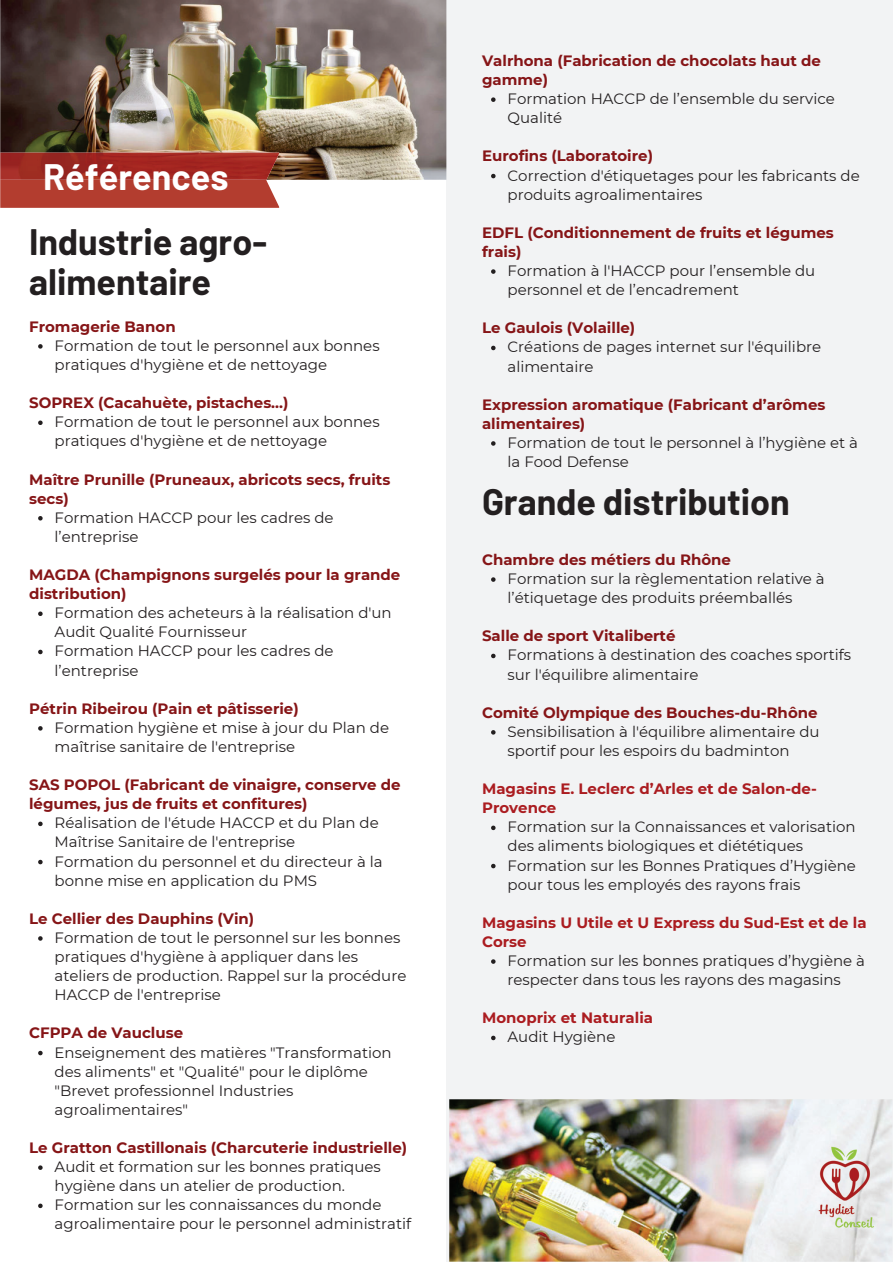
<style>
.page{position:relative;width:893px;height:1263px;background:#fff}
.page>*{position:absolute;margin:0;border:0;box-sizing:border-box;transform-origin:0 0}
.t1{font:700 36px/39.3px "Barlow";color:#231f20}
.t2{font:700 36px "Barlow";color:#fff}
.t3{font:15px/19px "Montserrat";color:#231f20}
.t4{font:700 15px/19px "Montserrat";color:#861517}
.t5{font:700 15px/19px "Montserrat";color:#ab1c20}
</style>
<div class="page">
<div style="left:446px;top:0;width:446px;height:1262px;background:#f2f3f4"></div>
<img style="left:0;top:0;width:446px;height:180px">
<div style="left:0;top:180px;width:279px;height:28px;background:#b33d2f"></div>
<img style="left:0;top:153px;width:279px;height:27px">
<svg style="left:38px;top:344px;width:5px;height:5px"></svg>
<svg style="left:38px;top:421px;width:5px;height:4px"></svg>
<svg style="left:38px;top:516px;width:5px;height:5px"></svg>
<svg style="left:38px;top:612px;width:5px;height:4px"></svg>
<svg style="left:38px;top:650px;width:5px;height:4px"></svg>
<svg style="left:38px;top:726px;width:5px;height:5px"></svg>
<svg style="left:38px;top:822px;width:5px;height:4px"></svg>
<svg style="left:38px;top:860px;width:5px;height:4px"></svg>
<svg style="left:38px;top:936px;width:5px;height:5px"></svg>
<svg style="left:38px;top:1051px;width:5px;height:4px"></svg>
<svg style="left:38px;top:1165px;width:5px;height:5px"></svg>
<svg style="left:38px;top:1204px;width:5px;height:4px"></svg>
<svg style="left:491px;top:97px;width:4px;height:5px"></svg>
<svg style="left:491px;top:174px;width:4px;height:4px"></svg>
<svg style="left:491px;top:269px;width:4px;height:5px"></svg>
<svg style="left:491px;top:346px;width:4px;height:4px"></svg>
<svg style="left:491px;top:441px;width:4px;height:5px"></svg>
<svg style="left:491px;top:577px;width:4px;height:5px"></svg>
<svg style="left:491px;top:654px;width:4px;height:4px"></svg>
<svg style="left:491px;top:730px;width:4px;height:5px"></svg>
<svg style="left:491px;top:826px;width:4px;height:4px"></svg>
<svg style="left:491px;top:864px;width:4px;height:4px"></svg>
<svg style="left:491px;top:959px;width:4px;height:5px"></svg>
<svg style="left:491px;top:1036px;width:4px;height:4px"></svg>
<img style="left:449px;top:1099px;width:443px;height:163px">
<img style="left:815px;top:1141px;width:62px;height:97px">
<h1 class="t2" style="left:43px;top:154px;width:187px">Références</h1>
<h1 class="t1" style="left:29px;top:221px;width:239px">Industrie agro&shy;alimentaire</h1>
<p class="t4" style="left:29px;top:317px;width:148px">Fromagerie Banon</p>
<p class="t3" style="left:55px;top:336px;width:327px">Formation de tout le personnel aux bonnes pratiques d'hygiène et de nettoyage</p>
<p class="t4" style="left:29px;top:393px;width:261px">SOPREX (Cacahuète, pistaches…)</p>
<p class="t3" style="left:55px;top:412px;width:327px">Formation de tout le personnel aux bonnes pratiques d'hygiène et de nettoyage</p>
<p class="t4" style="left:29px;top:470px;width:363px">Maître Prunille (Pruneaux, abricots secs, fruits secs)</p>
<p class="t3" style="left:55px;top:508px;width:281px">Formation HACCP pour les cadres de l’entreprise</p>
<p class="t4" style="left:29px;top:565px;width:373px">MAGDA (Champignons surgelés pour la grande distribution)</p>
<p class="t3" style="left:55px;top:603px;width:339px">Formation des acheteurs à la réalisation d'un<br>Audit Qualité Fournisseur<br>Formation HACCP pour les cadres de l’entreprise</p>
<p class="t4" style="left:29px;top:699px;width:271px">Pétrin Ribeirou (Pain et pâtisserie)</p>
<p class="t3" style="left:55px;top:718px;width:336px">Formation hygiène et mise à jour du Plan de maîtrise sanitaire de l'entreprise</p>
<p class="t4" style="left:29px;top:775px;width:373px">SAS POPOL (Fabricant de vinaigre, conserve de légumes, jus de fruits et confitures)</p>
<p class="t3" style="left:55px;top:813px;width:330px">Réalisation de l'étude HACCP et du Plan de Maîtrise Sanitaire de l'entreprise<br>Formation du personnel et du directeur à la bonne mise en application du PMS</p>
<p class="t4" style="left:29px;top:909px;width:227px">Le Cellier des Dauphins (Vin)</p>
<p class="t3" style="left:55px;top:928px;width:353px">Formation de tout le personnel sur les bonnes pratiques d'hygiène à appliquer dans les ateliers de production. Rappel sur la procédure HACCP de l'entreprise</p>
<p class="t4" style="left:29px;top:1024px;width:155px">CFPPA de Vaucluse</p>
<p class="t3" style="left:55px;top:1043px;width:338px">Enseignement des matières "Transformation des aliments" et "Qualité" pour le diplôme "Brevet professionnel Industries agroalimentaires"</p>
<p class="t4" style="left:29px;top:1138px;width:379px">Le Gratton Castillonais (Charcuterie industrielle)</p>
<p class="t3" style="left:55px;top:1157px;width:358px">Audit et formation sur les bonnes pratiques hygiène dans un atelier de production.<br>Formation sur les connaissances du monde agroalimentaire pour le personnel administratif</p>
<p class="t4" style="left:482px;top:51px;width:340px">Valrhona (Fabrication de chocolats haut de gamme)</p>
<p class="t3" style="left:507px;top:89px;width:329px">Formation HACCP de l’ensemble du service<br>Qualité</p>
<p class="t4" style="left:482px;top:147px;width:172px">Eurofins (Laboratoire)</p>
<p class="t3" style="left:507px;top:166px;width:354px">Correction d'étiquetages pour les fabricants de produits agroalimentaires</p>
<p class="t4" style="left:482px;top:223px;width:353px">EDFL (Conditionnement de fruits et légumes frais)</p>
<p class="t3" style="left:507px;top:261px;width:309px">Formation à l'HACCP pour l’ensemble du personnel et de l’encadrement</p>
<p class="t4" style="left:482px;top:318px;width:155px">Le Gaulois (Volaille)</p>
<p class="t3" style="left:507px;top:338px;width:315px">Créations de pages internet sur l'équilibre alimentaire</p>
<p class="t4" style="left:482px;top:395px;width:345px">Expression aromatique (Fabricant d’arômes alimentaires)</p>
<p class="t3" style="left:507px;top:433px;width:352px">Formation de tout le personnel à l’hygiène et à la Food Defense</p>
<h1 class="t1" style="left:482px;top:481px;width:309px">Grande distribution</h1>
<p class="t4" style="left:482px;top:550px;width:250px">Chambre des métiers du Rhône</p>
<p class="t3" style="left:507px;top:569px;width:319px">Formation sur la règlementation relative à l’étiquetage des produits préemballés</p>
<p class="t4" style="left:482px;top:626px;width:195px">Salle de sport Vitaliberté</p>
<p class="t3" style="left:507px;top:646px;width:345px">Formations à destination des coaches sportifs sur l'équilibre alimentaire</p>
<p class="t4" style="left:482px;top:703px;width:337px">Comité Olympique des Bouches-du-Rhône</p>
<p class="t3" style="left:507px;top:722px;width:314px">Sensibilisation à l'équilibre alimentaire du sportif pour les espoirs du badminton</p>
<p class="t5" style="left:482px;top:779px;width:336px">Magasins E. Leclerc d’Arles et de Salon-de-<br>Provence</p>
<p class="t3" style="left:507px;top:817px;width:350px">Formation sur la Connaissances et valorisation des aliments biologiques et diététiques Formation sur les Bonnes Pratiques d’Hygiène pour tous les employés des rayons frais</p>
<p class="t5" style="left:482px;top:913px;width:386px">Magasins U Utile et U Express du Sud-Est et de la<br>Corse</p>
<p class="t3" style="left:507px;top:951px;width:359px">Formation sur les bonnes pratiques d’hygiène à respecter dans tous les rayons des magasins</p>
<p class="t5" style="left:482px;top:1008px;width:172px">Monoprix et Naturalia</p>
<p class="t3" style="left:507px;top:1028px;width:109px">Audit Hygiène</p>
</div>
